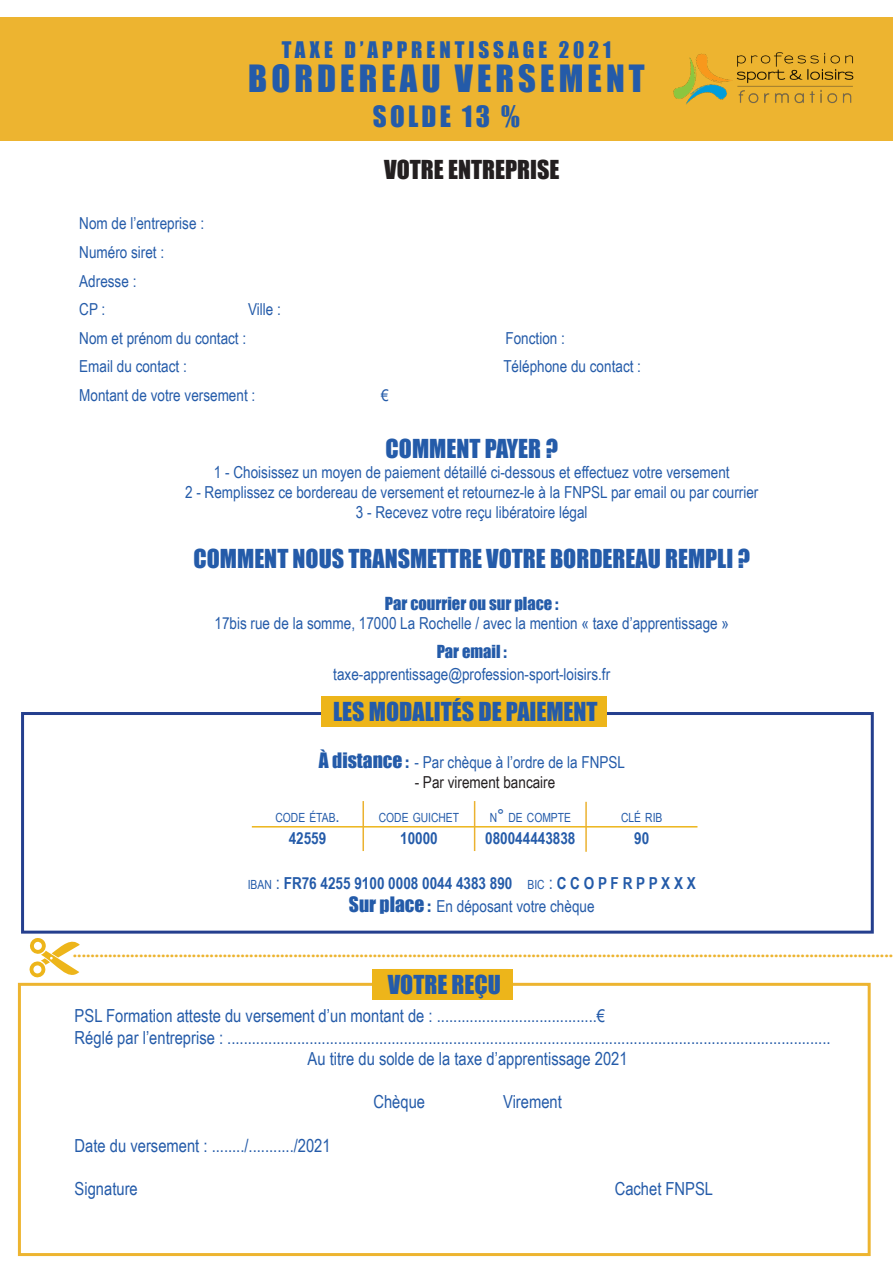
<style>
.page{position:relative;width:893px;height:1263px;background:#fff}
.page>*{position:absolute;margin:0;border:0;box-sizing:border-box;transform-origin:0 0}
.t1{font:34.5px "Impact";letter-spacing:.12em;color:#245ba9}
.t2{font:27px "Impact";letter-spacing:.12em;color:#245ba9}
.t3{font:24px "Impact";color:#245ba9}
.t4{font:24px "Impact";color:#231f20}
.t5{font:21px "Impact";letter-spacing:.19em;color:#245ba9}
.t6{font:18px "Arial Narrow";color:#245ba9}
.t7{font:16.5px "Arial Narrow";color:#245ba9}
.t8{font:700 16.5px "Arial Narrow";color:#245ba9}
.t9{font:16.5px "Impact";color:#245ba9}
.t10{font:16.5px "Arial Narrow";color:#231f20}
.t11{font:700 16.5px "Arial Narrow";color:#245ba9}
.t12{font:900 15px "Intro";color:#edb430}
.t13{font:12.6px "Arial Narrow";color:#245ba9}
.s1{font-family:"Impact";font-size:19.5px}
.s2{font-family:"Impact"}
.s3{font-size:18px}
.s4{font-weight:400;font-size:12.6px}
.s5{font-weight:400;font-size:18px}
</style>
<div class="page">
<div style="left:0;top:17px;width:893px;height:123px;background:#edb430"></div>
<hr style="left:252px;top:826px;width:445px;height:1px;background:#edb51a">
<hr style="left:362px;top:801px;width:2px;height:50px;background:#ebb230">
<hr style="left:474px;top:801px;width:1px;height:50px;background:#ebb230">
<hr style="left:585px;top:802px;width:2px;height:50px;background:#ebb230">
<img style="left:673px;top:52px;width:181px;height:53px">
<div style="left:18px;top:983px;width:853px;height:273px;border:3px solid #edb430"></div>
<div style="left:21px;top:712px;width:853px;height:222px;border:3px solid #253f8e"></div>
<svg style="left:29px;top:938px;width:51px;height:40px"></svg>
<div style="left:321px;top:696px;width:286px;height:31px;background:#edb51a"></div>
<div style="left:372px;top:969px;width:141px;height:30px;background:#edb51a"></div>
<p class="t5" style="left:282px;top:33px;width:331px">TAXE D’APPRENTISSAGE 2021</p>
<p class="t1" style="left:248px;top:52px;width:398px">BORDEREAU VERSEMENT</p>
<p class="t2" style="left:373px;top:95px;width:149px">SOLDE 13 %</p>
<p class="t4" style="left:384px;top:151px;width:177px">VOTRE ENTREPRISE</p>
<p class="t7" style="left:79px;top:212px;width:126px">Nom de l’entreprise :</p>
<p class="t7" style="left:79px;top:240px;width:86px">Numéro siret :</p>
<p class="t7" style="left:79px;top:269px;width:59px">Adresse :</p>
<p class="t7" style="left:79px;top:297px;width:28px">CP :</p>
<p class="t7" style="left:248px;top:297px;width:34px">Ville :</p>
<p class="t7" style="left:79px;top:326px;width:168px">Nom et prénom du contact :</p>
<p class="t7" style="left:505px;top:326px;width:61px">Fonction :</p>
<p class="t7" style="left:79px;top:354px;width:109px">Email du contact :</p>
<p class="t7" style="left:503px;top:354px;width:139px">Téléphone du contact :</p>
<p class="t7" style="left:79px;top:383px;width:177px">Montant de votre versement :</p>
<p class="t7" style="left:381px;top:383px;width:9px">€</p>
<p class="t3" style="left:386px;top:430px;width:174px">COMMENT PAYER ?</p>
<p class="t7" style="left:214px;top:460px;width:517px">1 - Choisissez un moyen de paiement détaillé ci-dessous et effectuez votre versement</p>
<p class="t7" style="left:185px;top:480px;width:575px">2 - Remplissez ce bordereau de versement et retournez-le à la FNPSL par email ou par courrier</p>
<p class="t7" style="left:356px;top:500px;width:233px">3 - Recevez votre reçu libératoire légal</p>
<p class="t3" style="left:194px;top:540px;width:558px">COMMENT NOUS TRANSMETTRE VOTRE BORDEREAU REMPLI ?</p>
<p class="t9" style="left:385px;top:590px;width:175px">Par courrier ou sur place :</p>
<p class="t7" style="left:214px;top:611px;width:516px">17bis rue de la somme, 17000 La Rochelle / avec la mention « taxe d’apprentissage »</p>
<p class="t9" style="left:437px;top:639px;width:72px">Par email :</p>
<p class="t7" style="left:333px;top:662px;width:278px">taxe-apprentissage@profession-sport-loisirs.fr</p>
<p class="t3" style="left:333px;top:693px;width:266px">LES MODALITÉS DE PAIEMENT</p>
<p class="t7" style="left:319px;top:750px;width:308px"><span class="s1">À distance</span> <span class="s2">:</span> - Par chèque à l’ordre de la FNPSL</p>
<p class="t13" style="left:275px;top:808px;width:66px">CODE ÉTAB<span class="s3">.</span></p>
<p class="t8" style="left:289px;top:826px;width:39px">42559</p>
<p class="t10" style="left:415px;top:770px;width:142px">- Par virement bancaire</p>
<p class="t13" style="left:379px;top:808px;width:82px">CODE GUICHET</p>
<p class="t11" style="left:400px;top:826px;width:39px">10000</p>
<p class="t13" style="left:490px;top:808px;width:83px">N<span class="s3">°</span> DE COMPTE</p>
<p class="t8" style="left:485px;top:826px;width:92px">080044443838</p>
<p class="t13" style="left:621px;top:808px;width:43px">CLÉ RIB</p>
<p class="t8" style="left:634px;top:826px;width:17px">90</p>
<p class="t8" style="left:248px;top:870px;width:450px"><span class="s4">IBAN</span> <span class="s5">:</span> FR76 4255 9100 0008 0044 4383 890 <span class="s4">BIC</span> <span class="s5">:</span> C C O P F R P P X X X</p>
<p class="t7" style="left:349px;top:894px;width:247px"><span class="s1">Sur place</span> <span class="s2">:</span> En déposant votre chèque</p>
<p class="t12" style="left:73px;top:942px;width:822px">..........................................................................................................................................................................................</p>
<p class="t3" style="left:388px;top:965px;width:115px">VOTRE REÇU</p>
<p class="t6" style="left:75px;top:1002px;width:532px">PSL Formation atteste du versement d’un montant de : .......................................€</p>
<p class="t6" style="left:75px;top:1024px;width:757px">Réglé par l’entreprise : ...................................................................................................................................................</p>
<p class="t6" style="left:308px;top:1046px;width:322px">Au titre du solde de la taxe d’apprentissage 2021</p>
<p class="t6" style="left:373px;top:1089px;width:53px">Chèque</p>
<p class="t6" style="left:503px;top:1089px;width:60px">Virement</p>
<p class="t6" style="left:75px;top:1132px;width:258px">Date du versement : ......../.........../2021</p>
<p class="t6" style="left:75px;top:1175px;width:65px">Signature</p>
<p class="t6" style="left:615px;top:1175px;width:100px">Cachet FNPSL</p>
</div>
